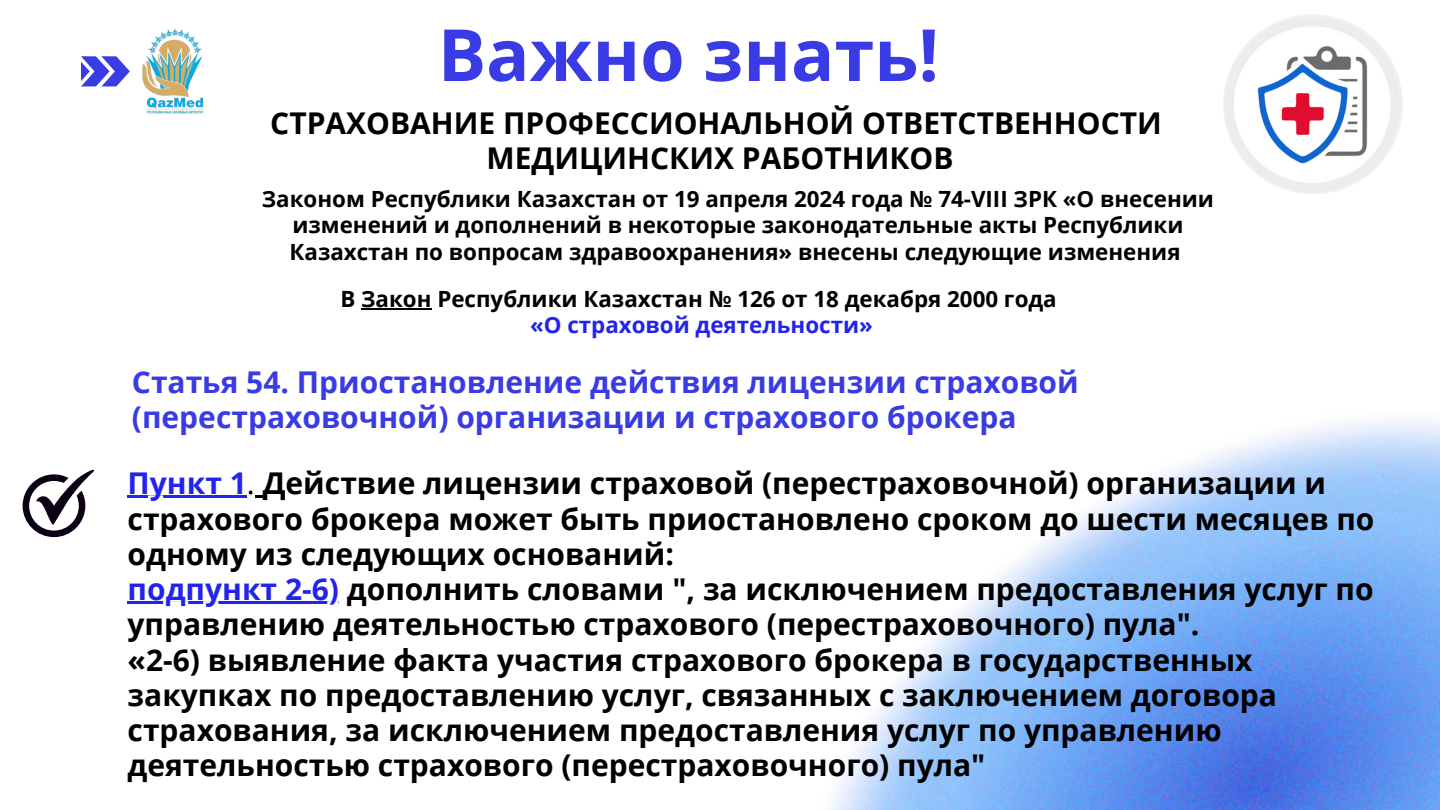
<style>
.page{position:relative;width:1440px;height:810px;background:#fff}
.page>*{position:absolute;margin:0;border:0;box-sizing:border-box;transform-origin:0 0}
.t1{font:700 72px "Open Sans";color:#393be4}
.t2{font:700 30px/35.2px "Open Sans";color:#000}
.t3{font:700 30px/35.2px "Open Sans";color:#393be4}
.t4{font:700 22.3px/26.2px "Open Sans";color:#000;text-align:center}
.t5{font:700 22.3px "Open Sans";color:#2224ed}
.s1{color:#2224ed}
.s2{font-weight:400}
</style>
<div class="page">
<img style="left:831px;top:419px;width:609px;height:391px">
<svg style="left:81px;top:56px;width:49px;height:30px"></svg>
<img style="left:142px;top:28px;width:62px;height:86px">
<svg style="left:23px;top:470px;width:71px;height:67px"></svg>
<hr style="left:128px;top:496px;width:119px;height:2px;background:#2224ed">
<svg style="left:255px;top:496px;width:8px;height:2px"></svg>
<hr style="left:128px;top:602px;width:211px;height:2px;background:#2224ed">
<hr style="left:361px;top:308px;width:71px;height:2px;background:#000">
<img style="left:1223px;top:14px;width:180px;height:180px;border-radius:50%">
<p class="t1" style="left:438px;top:4px;width:503px">Важно знать!</p>
<h2 class="t2" style="left:270px;top:104px;width:893px;text-align:center">СТРАХОВАНИЕ ПРОФЕССИОНАЛЬНОЙ ОТВЕТСТВЕННОСТИ<br>МЕДИЦИНСКИХ РАБОТНИКОВ</h2>
<p class="t4" style="left:262px;top:185px;width:954px">Законом Республики Казахстан от 19 апреля 2024 года № 74-VIII ЗРК «О внесении изменений и дополнений в некоторые законодательные акты Республики<br>Казахстан по вопросам здравоохранения» внесены следующие изменения</p>
<p class="t4" style="left:340px;top:285px;width:718px">В Закон Республики Казахстан № 126 от 18 декабря 2000 года</p>
<p class="t5" style="left:530px;top:309px;width:344px">«О страховой деятельности»</p>
<p class="t3" style="left:132px;top:364px;width:948px">Статья 54. Приостановление действия лицензии страховой (перестраховочной) организации и страхового брокера</p>
<p class="t2" style="left:128px;top:465px;width:1248px"><span class="s1">Пункт 1</span><span class="s2">.</span> Действие лицензии страховой (перестраховочной) организации и страхового брокера может быть приостановлено сроком до шести месяцев по одному из следующих оснований:</p>
<p class="t2" style="left:128px;top:571px;width:1248px"><span class="s1">подпункт 2-6)</span> дополнить словами ", за исключением предоставления услуг по управлению деятельностью страхового (перестраховочного) пула".<br>«2-6) выявление факта участия страхового брокера в государственных закупках по предоставлению услуг, связанных с заключением договора страхования, за исключением предоставления услуг по управлению деятельностью страхового (перестраховочного) пула"</p>
</div>
